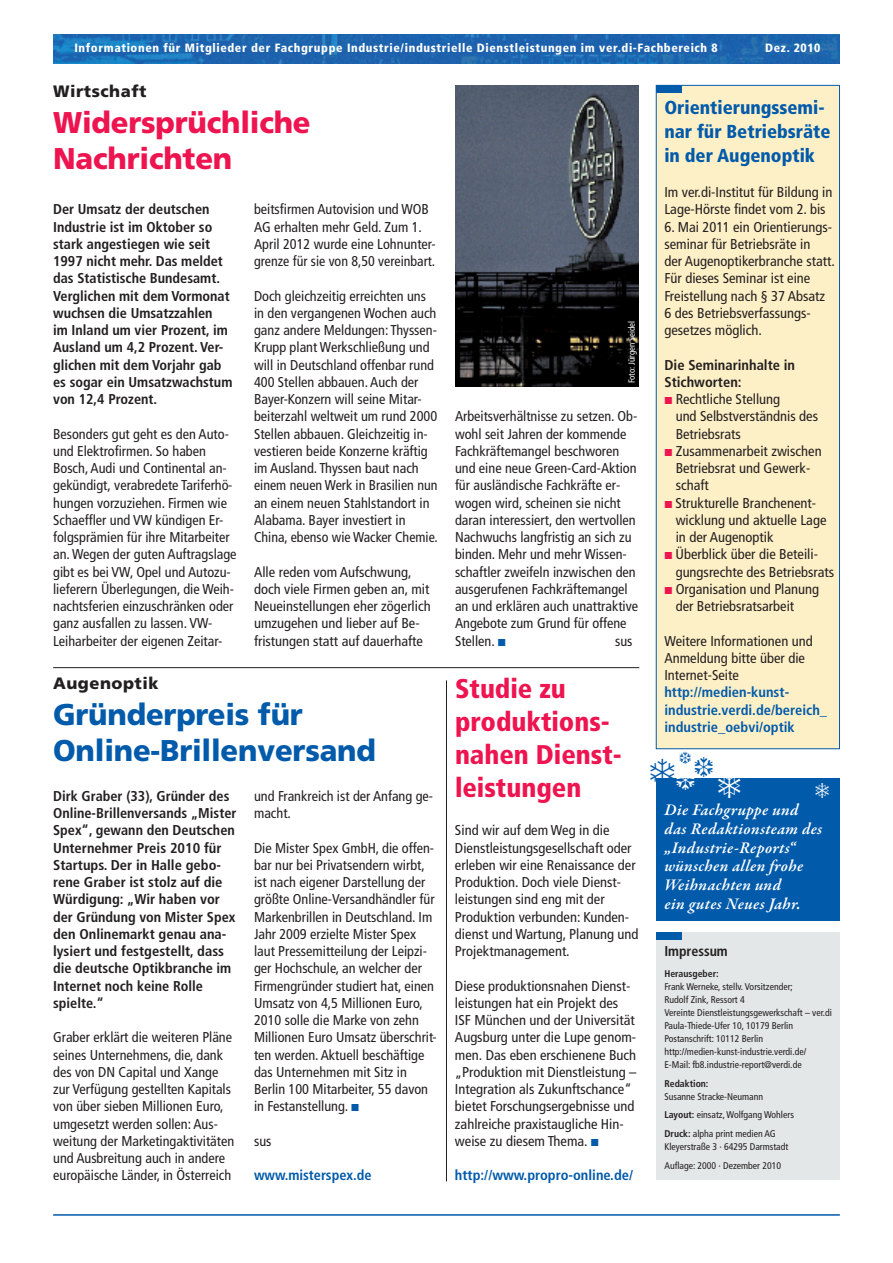
<style>
.page{position:relative;width:893px;height:1263px;background:#fff}
.page>*{position:absolute;margin:0;border:0;box-sizing:border-box;transform-origin:0 0}
.t1{font:900 30px/36px "Frutiger LT";letter-spacing:-.005em;color:#015aaa}
.t2{font:900 30px/36px "Frutiger LT";letter-spacing:-.005em;color:#ed1450}
.t3{font:900 condensed 27px/33px "Frutiger LT";color:#ed1450}
.t4{font:900 condensed 18.75px/24px "Frutiger LT";color:#015aaa}
.t5{font:italic 600 16.5px/18.8px "Garamond Premr Pro";letter-spacing:.025em;color:#fff}
.t6{font:900 16.5px "Frutiger LT";letter-spacing:.03em;color:#231f20}
.t7{font:condensed 14.25px/17.2px "Frutiger LT";color:#231f20}
.t8{font:700 condensed 14.25px/17.2px "Frutiger LT";color:#231f20}
.t9{font:700 condensed 14.25px/17.2px "Frutiger LT";color:#015aaa}
.t10{font:900 condensed 12px "Frutiger LT";letter-spacing:.05em;color:#fff}
.t11{font:condensed 9.75px/13px "Frutiger LT";color:#231f20}
.t12{font:700 condensed 9.75px "Frutiger LT";color:#231f20}
.t13{font:condensed 9px "Frutiger LT";color:#fff}
.s1{font-weight:700}
</style>
<div class="page">
<div style="left:656px;top:932px;width:184px;height:248px;background:#e4e7e7"></div>
<div style="left:656px;top:932px;width:25px;height:8px;background:#015aaa"></div>
<div style="left:656px;top:778px;width:184px;height:142px;background:#015aaa"></div>
<div style="left:657px;top:86px;width:182px;height:662px;background:#fef0c6"></div>
<div style="left:656px;top:85px;width:184px;height:664px;border:1px solid #015aaa"></div>
<div style="left:656px;top:85px;width:25px;height:7px;background:#015aaa"></div>
<img style="left:53px;top:34px;width:787px;height:30px">
<hr style="left:53px;top:1214px;width:787px;height:2px;background:#015aaa">
<img style="left:455px;top:85px;width:184px;height:302px">
<hr style="left:53px;top:667px;width:586px;height:1px;background:#231f20">
<hr style="left:446px;top:680px;width:1px;height:501px;background:#231f20">
<p class="t10" style="left:74px;top:43px;width:645px">Informationen für Mitglieder der Fachgruppe Industrie/industrielle Dienstleistungen im ver.di-Fachbereich 8</p>
<p class="t10" style="left:765px;top:43px;width:57px">Dez. 2010</p>
<p class="t6" style="left:53px;top:85px;width:95px">Wirtschaft</p>
<h1 class="t2" style="left:53px;top:107px;width:259px">Widersprüchliche<br>Nachrichten</h1>
<p class="t8" style="left:53px;top:202px;width:181px">Der Umsatz der deutschen<br>Industrie ist im Oktober so stark angestiegen wie seit<br>1997 nicht mehr. Das meldet das Statistische Bundesamt.<br>Verglichen mit dem Vormonat wuchsen die Umsatzzahlen<br>im Inland um vier Prozent, im<br>Ausland um 4,2 Prozent. Ver&shy;glichen mit dem Vorjahr gab es sogar ein Umsatzwachstum von 12,4 Prozent.</p>
<p class="t7" style="left:53px;top:426px;width:185px">Besonders gut geht es den Auto&shy;und Elektrofirmen. So haben<br>Bosch, Audi und Continental an&shy;gekündigt, verabredete Tariferhö&shy;hungen vorzuziehen. Firmen wie<br>Schaeffler und VW kündigen Er&shy;folgsprämien für ihre Mitarbeiter an.Wegen der guten Auftragslage gibt es bei VW, Opel und Autozu&shy;lieferern Überlegungen, die Weih&shy;nachtsferien einzuschränken oder ganz ausfallen zu lassen. VW-<br>Leiharbeiter der eigenen Zeitar-</p>
<p class="t7" style="left:254px;top:202px;width:183px">beitsfirmen Autovision und WOB<br>AG erhalten mehr Geld. Zum 1.<br>April 2012 wurde eine Lohnunter&shy;grenze für sie von 8,50 vereinbart.</p>
<p class="t7" style="left:254px;top:288px;width:185px">Doch gleichzeitig erreichten uns in den vergangenen Wochen auch ganz andere Meldungen: Thyssen-<br>Krupp plant Werkschließung und will in Deutschland offenbar rund<br>400 Stellen abbauen. Auch der<br>Bayer-Konzern will seine Mitar&shy;beiterzahl weltweit um rund 2000<br>Stellen abbauen. Gleichzeitig in&shy;vestieren beide Konzerne kräftig im Ausland. Thyssen baut nach einem neuen Werk in Brasilien nun an einem neuen Stahlstandort in<br>Alabama. Bayer investiert in<br>China, ebenso wie Wacker Chemie.</p>
<p class="t7" style="left:254px;top:564px;width:178px">Alle reden vom Aufschwung, doch viele Firmen geben an, mit<br>Neueinstellungen eher zögerlich umzugehen und lieber auf Be&shy;fristungen statt auf dauerhafte</p>
<p class="t6" style="left:53px;top:676px;width:107px">Augenoptik</p>
<h1 class="t1" style="left:53px;top:698px;width:324px">Gründerpreis für<br>Online-Brillenversand</h1>
<p class="t8" style="left:53px;top:788px;width:185px">Dirk Graber (33), Gründer des<br>Online-Brillenversands „Mister<br>Spex“, gewann den Deutschen<br>Unternehmer Preis 2010 für<br>Startups. Der in Halle gebo&shy;rene Graber ist stolz auf die<br>Würdigung: „Wir haben vor der Gründung von Mister Spex den Onlinemarkt genau ana&shy;lysiert und festgestellt, dass die deutsche Optikbranche im<br>Internet noch keine Rolle spielte.“</p>
<p class="t7" style="left:53px;top:1030px;width:183px">Graber erklärt die weiteren Pläne seines Unternehmens, die, dank des von DN Capital und Xange zur Verfügung gestellten Kapitals von über sieben Millionen Euro, umgesetzt werden sollen: Aus&shy;weitung der Marketingaktivitäten und Ausbreitung auch in andere europäische Länder, in Österreich</p>
<p class="t7" style="left:254px;top:788px;width:181px">und Frankreich ist der Anfang ge&shy;macht.</p>
<p class="t7" style="left:254px;top:840px;width:184px">Die Mister Spex GmbH, die offen&shy;bar nur bei Privatsendern wirbt, ist nach eigener Darstellung der größte Online-Versandhändler für<br>Markenbrillen in Deutschland. Im<br>Jahr 2009 erzielte Mister Spex laut Pressemitteilung der Leipzi&shy;ger Hochschule, an welcher der<br>Firmengründer studiert hat, einen<br>Umsatz von 4,5 Millionen Euro,<br>2010 solle die Marke von zehn<br>Millionen Euro Umsatz überschrit&shy;ten werden. Aktuell beschäftige das Unternehmen mit Sitz in<br>Berlin 100 Mitarbeiter, 55 davon in Festanstellung.</p>
<p class="t7" style="left:254px;top:1133px;width:19px">sus</p>
<p class="t9" style="left:254px;top:1168px;width:119px">www.misterspex.de</p>
<p class="t13" style="left:628px;top:383px;width:64px;rotate:-90deg">Foto: Jürgen Seidel</p>
<p class="t7" style="left:455px;top:409px;width:185px">Arbeitsverhältnisse zu setzen. Ob&shy;wohl seit Jahren der kommende<br>Fachkräftemangel beschworen und eine neue Green-Card-Aktion für ausländische Fachkräfte er&shy;wogen wird, scheinen sie nicht daran interessiert, den wertvollen<br>Nachwuchs langfristig an sich zu binden. Mehr und mehr Wissen&shy;schaftler zweifeln inzwischen den ausgerufenen Fachkräftemangel an und erklären auch unattraktive<br>Angebote zum Grund für offene<br>Stellen.</p>
<p class="t7" style="left:615px;top:633px;width:19px">sus</p>
<h2 class="t3" style="left:455px;top:674px;width:168px">Studie zu produktions&shy;nahen Dienst&shy;leistungen</h2>
<p class="t7" style="left:455px;top:823px;width:185px">Sind wir auf dem Weg in die<br>Dienstleistungsgesellschaft oder erleben wir eine Renaissance der<br>Produktion. Doch viele Dienst&shy;leistungen sind eng mit der<br>Produktion verbunden: Kunden&shy;dienst und Wartung, Planung und<br>Projektmanagement.</p>
<p class="t7" style="left:455px;top:978px;width:183px">Diese produktionsnahen Dienst&shy;leistungen hat ein Projekt des<br>ISF München und der Universität<br>Augsburg unter die Lupe genom&shy;men. Das eben erschienene Buch „Produktion mit Dienstleistung –<br>Integration als Zukunftschance“ bietet Forschungsergebnisse und zahlreiche praxistaugliche Hin&shy;weise zu diesem Thema.</p>
<p class="t9" style="left:455px;top:1168px;width:180px">http://www.propro-online.de/</p>
<h3 class="t4" style="left:664px;top:97px;width:168px">Orientierungssemi&shy;nar für Betriebsräte in der Augenoptik</h3>
<p class="t7" style="left:664px;top:185px;width:170px">Im ver.di-Institut für Bildung in<br>Lage-Hörste findet vom 2. bis</p>
<p class="t7" style="left:664px;top:219px;width:172px">6. Mai 2011 ein Orientierungs&shy;seminar für Betriebsräte in<br>der Augenoptikerbranche statt.<br>Für dieses Seminar ist eine<br>Freistellung nach § 37 Absatz<br>6 des Betriebsverfassungs&shy;gesetzes möglich.</p>
<p class="t8" style="left:664px;top:357px;width:132px">Die Seminarinhalte in<br>Stichworten:</p>
<p class="t7" style="left:675px;top:392px;width:160px">Rechtliche Stellung<br>und Selbstverständnis des<br>Betriebsrats<br>Zusammenarbeit zwischen<br>Betriebsrat und Gewerk&shy;schaft<br>Strukturelle Branchenent&shy;wicklung und aktuelle Lage in der Augenoptik<br>Überblick über die Beteili&shy;gungsrechte des Betriebsrats<br>Organisation und Planung der Betriebsratsarbeit</p>
<p class="t7" style="left:664px;top:633px;width:150px">Weitere Informationen und<br>Anmeldung bitte über die<br>Internet-Seite</p>
<p class="t9" style="left:664px;top:685px;width:164px">http://medien-kunst&shy;industrie.verdi.de/bereich_ industrie_oebvi/optik</p>
<p class="t5" style="left:664px;top:802px;width:159px">Die Fachgruppe und das Redaktionsteam des „Industrie-Reports“ wünschen allen frohe<br>Weihnachten und<br>ein gutes Neues Jahr.</p>
<p class="t8" style="left:664px;top:944px;width:65px">Impressum</p>
<p class="t12" style="left:664px;top:969px;width:56px">Herausgeber:</p>
<p class="t11" style="left:664px;top:981px;width:169px">Frank Werneke, stellv. Vorsitzender;<br>Rudolf Zink, Ressort 4<br>Vereinte Dienstleistungsgewerkschaft – ver.di Paula-Thiede-Ufer 10, 10179 Berlin Postanschrift: 10112 Berlin http://medien-kunst-industrie.verdi.de/ E-Mail: fb8.industrie-report@verdi.de</p>
<p class="t12" style="left:664px;top:1079px;width:46px">Redaktion:</p>
<p class="t11" style="left:664px;top:1088px;width:131px;line-height:18.6px">Susanne Stracke-Neumann<br><span class="s1">Layout:</span> einsatz,Wolfgang Wohlers<br><span class="s1">Druck:</span> alpha print medien AG</p>
<p class="t11" style="left:664px;top:1138px;width:125px;line-height:18.6px">Kleyerstraße 3 · 64295 Darmstadt<br>Auflage: 2000 · Dezember 2010</p>
</div>
